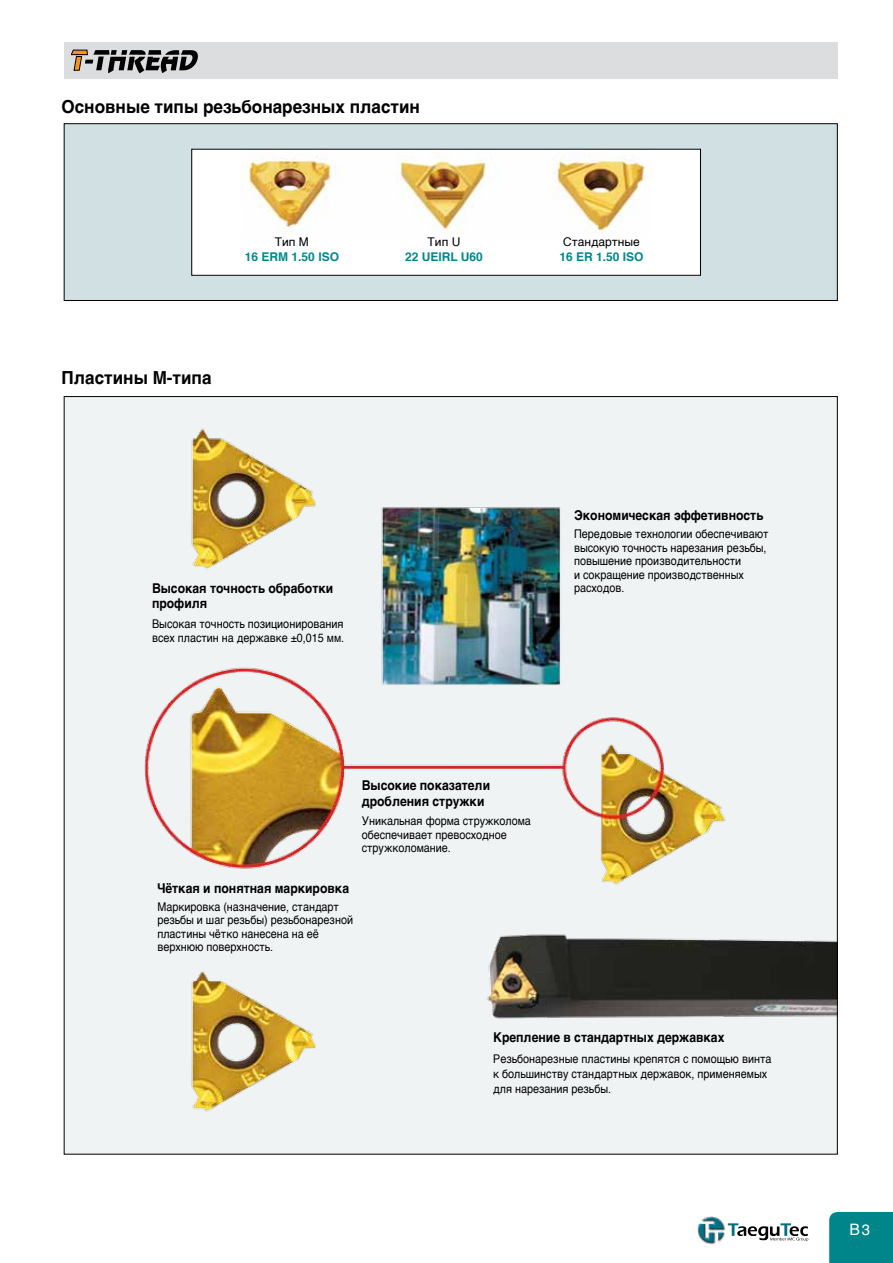
<style>
.page{position:relative;width:893px;height:1263px;background:#fff}
.page>*{position:absolute;margin:0;border:0;box-sizing:border-box;transform-origin:0 0}
.t1{font:700 18px "Helvetica";color:#000;scale:.95 1}
.t2{font:15.75px "Helvetica";color:#fff}
.t3{font:700 13.5px/15px "Helvetica";color:#000;scale:.9 1}
.t4{font:12px/13.5px "Helvetica";color:#000;scale:.9 1}
.t5{font:700 12px "Helvetica";color:#00868a}
.t6{font:12px "Helvetica";color:#000}
.s1{font-size:15px}
</style>
<div class="page">
<div style="left:64px;top:43px;width:774px;height:36px;background:#dcddde"></div>
<svg style="left:71px;top:50px;width:127px;height:23px"></svg>
<img style="left:697px;top:1216px;width:29px;height:29px">
<svg style="left:728px;top:1223px;width:80px;height:18px"></svg>
<img style="left:66px;top:398px;width:770px;height:754px">
<div style="left:64px;top:124px;width:773px;height:176px;background:#d1e0e2"></div>
<div style="left:64px;top:123px;width:774px;height:178px;border:1px solid #000"></div>
<div style="left:192px;top:149px;width:508px;height:126px;background:#fff"></div>
<img style="left:243px;top:151px;width:409px;height:83px">
<div style="left:191px;top:149px;width:510px;height:127px;border:1px solid #000"></div>
<div style="left:829px;top:1212px;width:64px;height:51px;background:#00868a"></div>
<h1 class="t1" style="left:61px;top:92px;width:379px">Основные типы резьбонарезных пластин</h1>
<p class="t6" style="left:275px;top:233px;width:36px">Тип М</p>
<p class="t5" style="left:245px;top:247px;width:96px">16 ERM 1.50 ISO</p>
<h1 class="t1" style="left:61px;top:363px;width:160px">Пластины М-типа</h1>
<p class="t6" style="left:428px;top:233px;width:34px">Тип U</p>
<p class="t5" style="left:405px;top:247px;width:79px">22 UEIRL U60</p>
<p class="t3" style="left:152px;top:581px;width:203px">Высокая точность обработки профиля</p>
<p class="t4" style="left:152px;top:618px;width:215px">Высокая точность позиционирования всех пластин на державке ±0,015 мм.</p>
<p class="t6" style="left:563px;top:233px;width:78px">Стандартные</p>
<p class="t5" style="left:559px;top:247px;width:86px">16 ER 1.50 ISO</p>
<p class="t3" style="left:574px;top:508px;width:212px">Экономическая эффетивность</p>
<p class="t4" style="left:574px;top:528px;width:218px">Передовые технологии обеспечивают высокую точность нарезания резьбы, повышение производительности<br>и сокращение производственных расходов.</p>
<p class="t3" style="left:362px;top:777px;width:144px;line-height:16.2px">Высокие показатели дробления стружки</p>
<p class="t4" style="left:362px;top:815px;width:189px">Уникальная форма стружколома обеспечивает превосходное стружколомание.</p>
<p class="t3" style="left:157px;top:881px;width:215px">Чёткая и понятная маркировка</p>
<p class="t4" style="left:157px;top:900px;width:219px">Маркировка (назначение, стандарт резьбы и шаг резьбы) резьбонарезной пластины чётко нанесена на её верхнюю поверхность.</p>
<p class="t3" style="left:493px;top:1030px;width:258px">Крепление в стандартных державках</p>
<p class="t4" style="left:493px;top:1051px;width:311px;line-height:15px">Резьбонарезные пластины крепятся с помощью винта к большинству стандартных державок, применяемых для нарезания резьбы.</p>
<h2 class="t2" style="left:849px;top:1217px;width:22px">B <span class="s1">3</span></h2>
</div>
